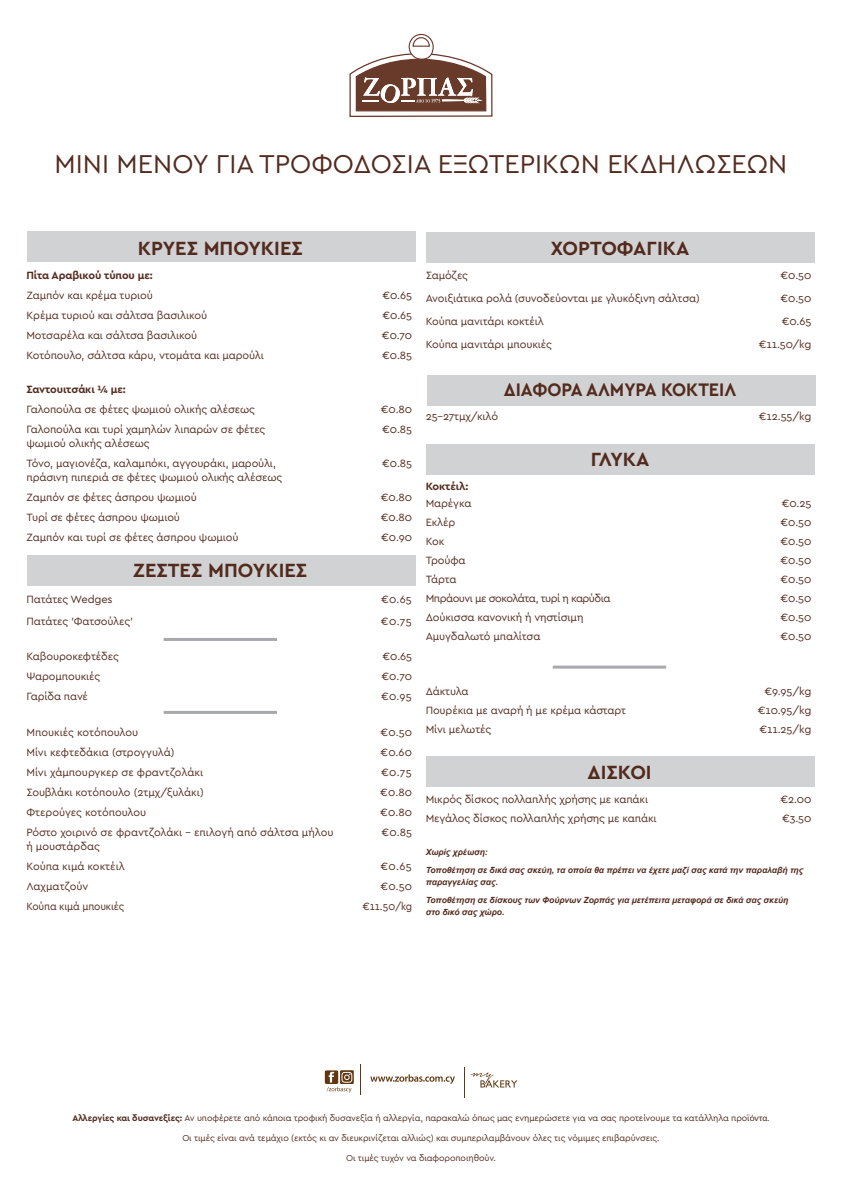
<style>
.page{position:relative;width:842px;height:1191px;background:#fff}
.page>*{position:absolute;margin:0;border:0;box-sizing:border-box;transform-origin:0 0}
.t1{font:27px "Cera GR";color:#532b1e}
.t2{font:700 20px "Cera GR";color:#532b1e}
.t3{font:700 19px "Cera GR";color:#532b1e;scale:.95 1}
.t4{font:11px/20px "Cera GR";letter-spacing:-.01em;color:#532b1e}
.t5{font:700 11px "Cera GR";letter-spacing:-.01em;color:#532b1e}
.t6{font:11px "Cera GR";letter-spacing:-.045em;color:#532b1e}
.t7{font:11px "Cera GR";letter-spacing:-.01em;color:#532b1e;scale:.94 1}
.t8{font:9px "Cera GR";letter-spacing:-.01em;color:#532b1e}
.t9{font:italic 700 8.5px/18px "Arial";color:#532b1e}
.s1{font-weight:700}
.s2{font-family:"Myriad Pro"}
</style>
<div class="page">
<div style="left:428px;top:375px;width:388px;height:30px;background:#d1d2d4"></div>
<svg style="left:349px;top:33px;width:144px;height:84px"></svg>
<div style="left:27px;top:555px;width:388px;height:31px;background:#d1d2d4"></div>
<div style="left:426px;top:756px;width:388px;height:31px;background:#d1d2d4"></div>
<div style="left:426px;top:444px;width:388px;height:30px;background:#d1d2d4"></div>
<div style="left:426px;top:232px;width:388px;height:30px;background:#d1d2d4"></div>
<div style="left:27px;top:232px;width:388px;height:30px;background:#d1d2d4"></div>
<hr style="left:553px;top:665px;width:113px;height:3px;background:#a8a9ad">
<hr style="left:164px;top:711px;width:113px;height:3px;background:#a8a9ad">
<svg style="left:370px;top:1074px;width:85px;height:9px"></svg>
<svg style="left:325px;top:1070px;width:29px;height:22px"></svg>
<svg style="left:471px;top:1072px;width:46px;height:15px"></svg>
<hr style="left:360px;top:1064px;width:1px;height:31px;background:#603711">
<hr style="left:464px;top:1067px;width:1px;height:30px;background:#603711">
<hr style="left:164px;top:638px;width:113px;height:3px;background:#a8a9ad">
<h1 class="t1" style="left:55px;top:149px;width:734px">ΜΙΝΙ ΜΕΝΟΥ ΓΙΑ ΤΡΟΦΟΔΟΣΙΑ ΕΞΩΤΕΡΙΚΩΝ ΕΚΔΗΛΩΣΕΩΝ</h1>
<h2 class="t2" style="left:138px;top:237px;width:167px">ΚΡΥΕΣ ΜΠΟΥΚΙΕΣ</h2>
<p class="t5" style="left:26px;top:269px;width:128px">Πίτα Αραβικού τύπου µε:</p>
<p class="t4" style="left:26px;top:285px;width:128px">Ζαμπόν και κρέμα τυριού</p>
<p class="t4" style="left:383px;top:285px;width:31px">€0.65</p>
<p class="t4" style="left:26px;top:305px;width:182px">Κρέμα τυριού και σάλτσα βασιλικού</p>
<p class="t4" style="left:383px;top:305px;width:31px">€0.65</p>
<p class="t4" style="left:26px;top:325px;width:172px">Μοτσαρέλα και σάλτσα βασιλικού</p>
<p class="t4" style="left:382px;top:325px;width:31px">€0.70</p>
<p class="t4" style="left:26px;top:345px;width:239px">Κοτόπουλο, σάλτσα κάρυ, ντομάτα και μαρούλι</p>
<p class="t4" style="left:382px;top:345px;width:31px">€0.85</p>
<p class="t5" style="left:26px;top:383px;width:101px">Σαντουιτσάκι ¼ µε:</p>
<p class="t4" style="left:26px;top:399px;width:230px">Γαλοπούλα σε φέτες ψωμιού ολικής αλέσεως</p>
<p class="t4" style="left:381px;top:399px;width:32px">€0.80</p>
<p class="t4" style="left:26px;top:419px;width:240px">Γαλοπούλα και τυρί χαμηλών λιπαρών σε φέτες</p>
<p class="t4" style="left:382px;top:419px;width:31px">€0.85</p>
<p class="t4" style="left:26px;top:433px;width:251px">ψωμιού ολικής αλέσεως<br>Τόνο, μαγιονέζα, καλαμπόκι, αγγουράκι, μαρούλι,</p>
<p class="t4" style="left:382px;top:453px;width:31px">€0.85</p>
<p class="t4" style="left:26px;top:467px;width:257px">πράσινη πιπεριά σε φέτες ψωμιού ολικής αλέσεως<br>Ζαμπόν σε φέτες άσπρου ψωμιού</p>
<p class="t4" style="left:381px;top:487px;width:32px">€0.80</p>
<p class="t4" style="left:26px;top:507px;width:155px">Τυρί σε φέτες άσπρου ψωμιού</p>
<p class="t4" style="left:381px;top:507px;width:32px">€0.80</p>
<p class="t4" style="left:26px;top:527px;width:214px">Ζαμπόν και τυρί σε φέτες άσπρου ψωμιού</p>
<p class="t4" style="left:381px;top:527px;width:32px">€0.90</p>
<h2 class="t2" style="left:133px;top:559px;width:175px">ΖΕΣΤΕΣ ΜΠΟΥΚΙΕΣ</h2>
<p class="t4" style="left:26px;top:589px;width:88px">Πατάτες Wedges</p>
<p class="t4" style="left:381px;top:589px;width:32px">€0.65</p>
<p class="t4" style="left:26px;top:611px;width:108px">Πατάτες 'Φατσούλες'</p>
<p class="t4" style="left:381px;top:611px;width:32px">€0.75</p>
<p class="t4" style="left:26px;top:646px;width:94px">Καβουροκεφτέδες</p>
<p class="t4" style="left:383px;top:646px;width:31px">€0.65</p>
<p class="t4" style="left:26px;top:666px;width:75px">Ψαρομπουκιές</p>
<p class="t4" style="left:382px;top:666px;width:32px">€0.70</p>
<p class="t4" style="left:26px;top:686px;width:63px">Γαρίδα πανέ</p>
<p class="t4" style="left:381px;top:686px;width:32px">€0.95</p>
<p class="t4" style="left:26px;top:722px;width:113px">Μπουκιές κοτόπουλου</p>
<p class="t4" style="left:381px;top:722px;width:33px">€0.50</p>
<p class="t4" style="left:26px;top:742px;width:150px">Μίνι κεφτεδάκια (στρογγυλά)</p>
<p class="t4" style="left:381px;top:742px;width:33px">€0.60</p>
<p class="t4" style="left:26px;top:762px;width:178px">Μίνι χάμπουργκερ σε φραντζολάκι</p>
<p class="t4" style="left:381px;top:762px;width:32px">€0.75</p>
<p class="t4" style="left:26px;top:782px;width:179px">Σουβλάκι κοτόπουλο (2τμχ/ξυλάκι)</p>
<p class="t4" style="left:381px;top:782px;width:33px">€0.80</p>
<p class="t4" style="left:26px;top:802px;width:121px">Φτερούγες κοτόπουλου</p>
<p class="t4" style="left:381px;top:802px;width:33px">€0.80</p>
<p class="t4" style="left:26px;top:822px;width:309px">Ρόστο χοιρινό σε φραντζολάκι – επιλογή από σάλτσα μήλου</p>
<p class="t4" style="left:382px;top:822px;width:32px">€0.85</p>
<p class="t4" style="left:26px;top:836px;width:100px">ή μουστάρδας<br>Κούπα κιμά κοκτέιλ</p>
<p class="t4" style="left:381px;top:856px;width:32px">€0.65</p>
<p class="t4" style="left:26px;top:876px;width:64px">Λαχματζούν</p>
<p class="t4" style="left:381px;top:876px;width:33px">€0.50</p>
<p class="t7" style="left:26px;top:900px;width:106px">Κούπα κιμά μπουκιές</p>
<p class="t7" style="left:363px;top:900px;width:54px">€11.50/kg</p>
<h2 class="t2" style="left:551px;top:237px;width:140px">ΧΟΡΤΟΦΑΓΙΚΑ</h2>
<p class="t4" style="left:426px;top:265px;width:44px">Σαμόζες</p>
<p class="t4" style="left:781px;top:265px;width:32px">€0.50</p>
<p class="t4" style="left:426px;top:288px;width:276px">Ανοιξιάτικα ρολά (συνοδεύονται με γλυκόξινη σάλτσα)</p>
<p class="t4" style="left:781px;top:288px;width:32px">€0.50</p>
<p class="t4" style="left:426px;top:311px;width:120px">Κούπα μανιτάρι κοκτέιλ</p>
<p class="t4" style="left:782px;top:311px;width:31px">€0.65</p>
<p class="t4" style="left:426px;top:334px;width:128px">Κούπα μανιτάρι μπουκιές</p>
<p class="t4" style="left:759px;top:334px;width:54px">€11.50/kg</p>
<h3 class="t3" style="left:504px;top:379px;width:246px">∆ΙΑΦΟΡΑ ΑΛΜΥΡΑ ΚΟΚΤΕIΛ</h3>
<p class="t4" style="left:426px;top:406px;width:74px">25–27τμχ/κιλό</p>
<p class="t4" style="left:759px;top:406px;width:54px">€12.55/kg</p>
<h2 class="t2" style="left:591px;top:448px;width:60px">ΓΛΥΚΑ</h2>
<p class="t5" style="left:426px;top:480px;width:44px">Κοκτέιλ:</p>
<p class="t4" style="left:426px;top:493px;width:47px">Μαρέγκα</p>
<p class="t4" style="left:782px;top:493px;width:31px">€0.25</p>
<p class="t4" style="left:426px;top:512px;width:31px">Εκλέρ</p>
<p class="t4" style="left:781px;top:512px;width:32px">€0.50</p>
<p class="t4" style="left:426px;top:531px;width:20px">Κοκ</p>
<p class="t4" style="left:781px;top:531px;width:32px">€0.50</p>
<p class="t4" style="left:426px;top:550px;width:41px">Τρούφα</p>
<p class="t4" style="left:781px;top:550px;width:32px">€0.50</p>
<p class="t4" style="left:426px;top:569px;width:32px">Τάρτα</p>
<p class="t4" style="left:781px;top:569px;width:32px">€0.50</p>
<p class="t6" style="left:426px;top:592px;width:186px">Μπράουνι με σοκολάτα, τυρί η καρύδια</p>
<p class="t4" style="left:781px;top:588px;width:32px">€0.50</p>
<p class="t4" style="left:426px;top:607px;width:159px">Δούκισσα κανονική ή νηστίσιμη</p>
<p class="t4" style="left:781px;top:607px;width:32px">€0.50</p>
<p class="t4" style="left:426px;top:626px;width:116px">Αμυγδαλωτό μπαλίτσα</p>
<p class="t4" style="left:781px;top:626px;width:32px">€0.50</p>
<p class="t4" style="left:426px;top:681px;width:44px">Δάκτυλα</p>
<p class="t4" style="left:765px;top:681px;width:48px">€9.95/kg</p>
<p class="t4" style="left:426px;top:700px;width:202px">Πουρέκια με αναρή ή με κρέμα κάσταρτ</p>
<p class="t4" style="left:758px;top:700px;width:55px">€10.95/kg</p>
<p class="t4" style="left:426px;top:719px;width:67px">Μίνι μελωτές</p>
<p class="t4" style="left:760px;top:719px;width:53px">€11.25/kg</p>
<h2 class="t2" style="left:588px;top:761px;width:66px">∆ΙΣΚΟΙ</h2>
<p class="t4" style="left:426px;top:789px;width:224px">Μικρός δίσκος πολλαπλής χρήσης με καπάκι</p>
<p class="t4" style="left:781px;top:789px;width:32px">€2.00</p>
<p class="t4" style="left:426px;top:808px;width:232px">Μεγάλος δίσκος πολλαπλής χρήσης με καπάκι</p>
<p class="t4" style="left:782px;top:808px;width:30px">€3.50</p>
<p class="t9" style="left:426px;top:843px;width:379px">Xωρίς χρέωση:<br>Τοποθέτηση σε δικά σας σκεύη, τα οποία θα πρέπει να έχετε μαζί σας κατά την παραλαβή της</p>
<p class="t9" style="left:426px;top:873px;width:364px">παραγγελίας σας.<br>Τοποθέτηση σε δίσκους των Φούρνων Ζορπάς για μετέπειτα μεταφορά σε δικά σας σκεύη</p>
<p class="t9" style="left:426px;top:903px;width:80px">στο δικό σας χώρο.</p>
<p class="t8" style="left:72px;top:1113px;width:699px"><span class="s1">Aλλεργίες και δυσανεξίες:</span> Αν υποφέρετε από κάποια τροφική δυσανεξία ή αλλεργία, παρακαλώ όπως μας ενημερώσετε για να σας προτείνουμε τα κατάλληλα προϊ<span class="s2">όντα</span>.</p>
<p class="t8" style="left:182px;top:1133px;width:479px">Οι τιμές είναι ανά τεμάχιο (εκτός κι αν διευκρινίζεται αλλιώς) και συμπεριλαμβάνουν όλες τις νόμιμες επιβαρύνσεις.</p>
<p class="t8" style="left:346px;top:1153px;width:151px">Οι τιμές τυχόν να διαφοροποιηθούν.</p>
</div>
